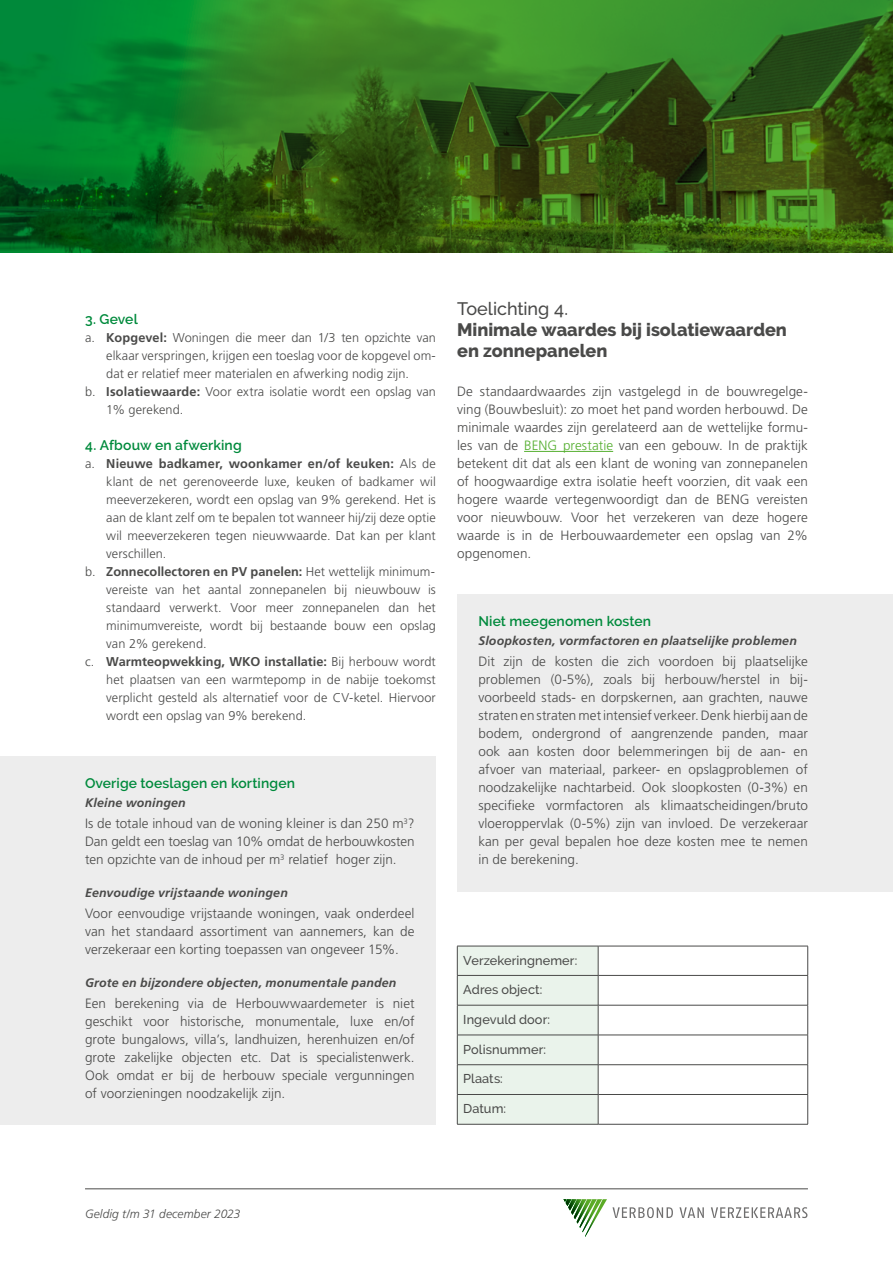
<style>
.page{position:relative;width:893px;height:1263px;background:#fff}
.page>*{position:absolute;margin:0;border:0;box-sizing:border-box;transform-origin:0 0}
.t1{font:800 18px/21px "Raleway";color:#4a4a49}
.t2{font:500 18px "Raleway";letter-spacing:-.005em;color:#4a4a49}
.t3{font:600 13.8px "Raleway";letter-spacing:.01em;color:#008a3c}
.t4{font:300 13.5px/18px "Frutiger LT Std";letter-spacing:.005em;color:#4a4a49;text-align:justify}
.t5{font:300 12.75px "Frutiger LT Std";letter-spacing:.005em;color:#4a4a49}
.t6{font:700 12.75px "Frutiger LT Std";color:#4a4a49}
.t7{font:500 12.75px "Raleway";letter-spacing:.005em;color:#4a4a49}
.t8{font:italic 700 12.3px "Frutiger LT Std";letter-spacing:.01em;color:#4a4a49}
.t9{font:italic 300 12px "Frutiger LT Std";letter-spacing:.005em;color:#4a4a49}
.s1{font-weight:700}
.s2{font-weight:300}
.s3{color:#56af31}
</style>
<div class="page">
<div style="left:457px;top:594px;width:436px;height:297px;background:#ededed"></div>
<div style="left:0;top:756px;width:436px;height:369px;background:#ededed"></div>
<hr style="left:85px;top:1188px;width:723px;height:1px;background:#4a4a49">
<svg style="left:563px;top:1199px;width:110px;height:38px"></svg>
<svg style="left:679px;top:1207px;width:25px;height:11px"></svg>
<svg style="left:711px;top:1207px;width:96px;height:11px"></svg>
<hr style="left:524px;top:451px;width:89px;height:1px;background:#56af31">
<svg style="left:807px;top:947px;width:1px;height:28px"></svg>
<hr style="left:807px;top:975px;width:1px;height:30px;background:#4a4a49">
<hr style="left:807px;top:1005px;width:1px;height:30px;background:#4a4a49">
<div style="left:457px;top:947px;width:142px;height:177px;background:#eaf3eb"></div>
<svg style="left:807px;top:1036px;width:1px;height:88px"></svg>
<hr style="left:598px;top:1035px;width:210px;height:1px;background:#4a4a49">
<hr style="left:598px;top:1064px;width:210px;height:1px;background:#4a4a49">
<hr style="left:598px;top:1094px;width:210px;height:1px;background:#4a4a49">
<hr style="left:457px;top:1124px;width:141px;height:1px;background:#4a4a49">
<hr style="left:598px;top:1124px;width:210px;height:1px;background:#4a4a49">
<hr style="left:457px;top:946px;width:141px;height:1px;background:#4a4a49">
<hr style="left:598px;top:946px;width:210px;height:1px;background:#4a4a49">
<hr style="left:457px;top:975px;width:141px;height:1px;background:#4a4a49">
<hr style="left:598px;top:975px;width:210px;height:1px;background:#4a4a49">
<hr style="left:457px;top:1005px;width:141px;height:1px;background:#4a4a49">
<hr style="left:598px;top:1005px;width:210px;height:1px;background:#4a4a49">
<hr style="left:457px;top:1035px;width:141px;height:1px;background:#4a4a49">
<hr style="left:457px;top:1064px;width:141px;height:1px;background:#4a4a49">
<hr style="left:457px;top:1094px;width:141px;height:1px;background:#4a4a49">
<svg style="left:0;top:0;width:893px;height:252px;background:#2a6b1d"></svg>
<p class="t3" style="left:85px;top:311px;width:54px">3. Gevel</p>
<p class="t5" style="left:85px;top:330px;width:352px">a. <span class="s1">Kopgevel:</span> Woningen die meer dan 1/3 ten opzichte van</p>
<p class="t5" style="left:106px;top:348px;width:331px">elkaar verspringen, krijgen een toeslag voor de kopgevel om-</p>
<p class="t5" style="left:106px;top:366px;width:304px">dat er relatief meer materialen en afwerking nodig zijn.</p>
<p class="t5" style="left:85px;top:384px;width:352px">b. <span class="s1">Isolatiewaarde:</span> Voor extra isolatie wordt een opslag van</p>
<p class="t5" style="left:106px;top:402px;width:79px">1% gerekend.</p>
<p class="t3" style="left:85px;top:437px;width:158px">4. Afbouw en afwerking</p>
<p class="t6" style="left:85px;top:456px;width:352px"><span class="s2">a.</span> Nieuwe badkamer, woonkamer en/of keuken: <span class="s2">Als de</span></p>
<p class="t5" style="left:106px;top:474px;width:331px">klant de net gerenoveerde luxe, keuken of badkamer wil</p>
<p class="t5" style="left:106px;top:492px;width:331px">meeverzekeren, wordt een opslag van 9% gerekend. Het is</p>
<p class="t5" style="left:106px;top:510px;width:331px">aan de klant zelf om te bepalen tot wanneer hij/zij deze optie</p>
<p class="t5" style="left:106px;top:528px;width:331px">wil meeverzekeren tegen nieuwwaarde. Dat kan per klant</p>
<p class="t5" style="left:106px;top:546px;width:62px">verschillen.</p>
<p class="t6" style="left:85px;top:564px;width:352px"><span class="s2">b.</span> Zonnecollectoren en PV panelen: <span class="s2">Het wettelijk minimum-</span></p>
<p class="t5" style="left:106px;top:582px;width:331px">vereiste van het aantal zonnepanelen bij nieuwbouw is</p>
<p class="t5" style="left:106px;top:600px;width:331px">standaard verwerkt. Voor meer zonnepanelen dan het</p>
<p class="t5" style="left:106px;top:618px;width:331px">minimumvereiste, wordt bij bestaande bouw een opslag</p>
<p class="t5" style="left:106px;top:636px;width:102px">van 2% gerekend.</p>
<p class="t6" style="left:85px;top:654px;width:352px"><span class="s2">c.</span> Warmteopwekking, WKO installatie: <span class="s2">Bij herbouw wordt</span></p>
<p class="t5" style="left:106px;top:672px;width:331px">het plaatsen van een warmtepomp in de nabije toekomst</p>
<p class="t5" style="left:106px;top:690px;width:331px">verplicht gesteld als alternatief voor de CV-ketel. Hiervoor</p>
<p class="t5" style="left:106px;top:708px;width:201px">wordt een opslag van 9% berekend.</p>
<p class="t3" style="left:85px;top:775px;width:211px">Overige toeslagen en kortingen</p>
<p class="t8" style="left:85px;top:795px;width:102px">Kleine woningen</p>
<p class="t4" style="left:85px;top:815px;width:331px">Is de totale inhoud van de woning kleiner is dan 250 m<sup>3</sup>?<br>Dan geldt een toeslag van 10% omdat de herbouwkosten ten opzichte van de inhoud per m<sup>3</sup> relatief hoger zijn.</p>
<p class="t8" style="left:85px;top:885px;width:204px">Eenvoudige vrijstaande woningen</p>
<p class="t4" style="left:85px;top:905px;width:331px">Voor eenvoudige vrijstaande woningen, vaak onderdeel van het standaard assortiment van aannemers, kan de verzekeraar een korting toepassen van ongeveer 15%.</p>
<p class="t8" style="left:85px;top:975px;width:313px">Grote en bijzondere objecten, monumentale panden</p>
<p class="t4" style="left:85px;top:995px;width:331px">Een berekening via de Herbouwwaardemeter is niet geschikt voor historische, monumentale, luxe en/of grote bungalows, villa’s, landhuizen, herenhuizen en/of grote zakelijke objecten etc. Dat is specialistenwerk.<br>Ook omdat er bij de herbouw speciale vergunningen of voorzieningen noodzakelijk zijn.</p>
<h1 class="t2" style="left:457px;top:298px;width:113px">Toelichting 4.</h1>
<h1 class="t1" style="left:457px;top:319px;width:331px">Minimale waardes bij isolatiewaarden en zonnepanelen</h1>
<p class="t4" style="left:457px;top:383px;width:352px">De standaardwaardes zijn vastgelegd in de bouwregelge&shy;ving (Bouwbesluit): zo moet het pand worden herbouwd. De minimale waardes zijn gerelateerd aan de wettelijke formu&shy;les van de <span class="s3">BENG prestatie</span> van een gebouw. In de praktijk betekent dit dat als een klant de woning van zonnepanelen of hoogwaardige extra isolatie heeft voorzien, dit vaak een hogere waarde vertegenwoordigt dan de BENG vereisten voor nieuwbouw. Voor het verzekeren van deze hogere waarde is in de Herbouwaardemeter een opslag van 2% opgenomen.</p>
<p class="t3" style="left:478px;top:613px;width:174px">Niet meegenomen kosten</p>
<p class="t8" style="left:478px;top:633px;width:320px">Sloopkosten, vormfactoren en plaatselijke problemen</p>
<p class="t4" style="left:478px;top:653px;width:331px">Dit zijn de kosten die zich voordoen bij plaatselijke problemen (0-5%), zoals bij herbouw/herstel in bij&shy;voorbeeld stads- en dorpskernen, aan grachten, nauwe straten en straten met intensief verkeer. Denk hierbij aan de bodem, ondergrond of aangrenzende panden, maar ook aan kosten door belemmeringen bij de aan- en afvoer van materiaal, parkeer- en opslagproblemen of noodzakelijke nachtarbeid. Ook sloopkosten (0-3%) en specifieke vormfactoren als klimaatscheidingen/bruto vloeroppervlak (0-5%) zijn van invloed. De verzekeraar kan per geval bepalen hoe deze kosten mee te nemen in de berekening.</p>
<p class="t7" style="left:463px;top:953px;width:115px">Verzekeringnemer:</p>
<p class="t7" style="left:463px;top:982px;width:81px">Adres object:</p>
<p class="t7" style="left:463px;top:1012px;width:88px">Ingevuld door:</p>
<p class="t7" style="left:463px;top:1042px;width:84px">Polisnummer:</p>
<p class="t7" style="left:463px;top:1071px;width:41px">Plaats:</p>
<p class="t7" style="left:463px;top:1101px;width:44px">Datum:</p>
<p class="t9" style="left:85px;top:1207px;width:157px">Geldig t/m 31 december 2023</p>
</div>
